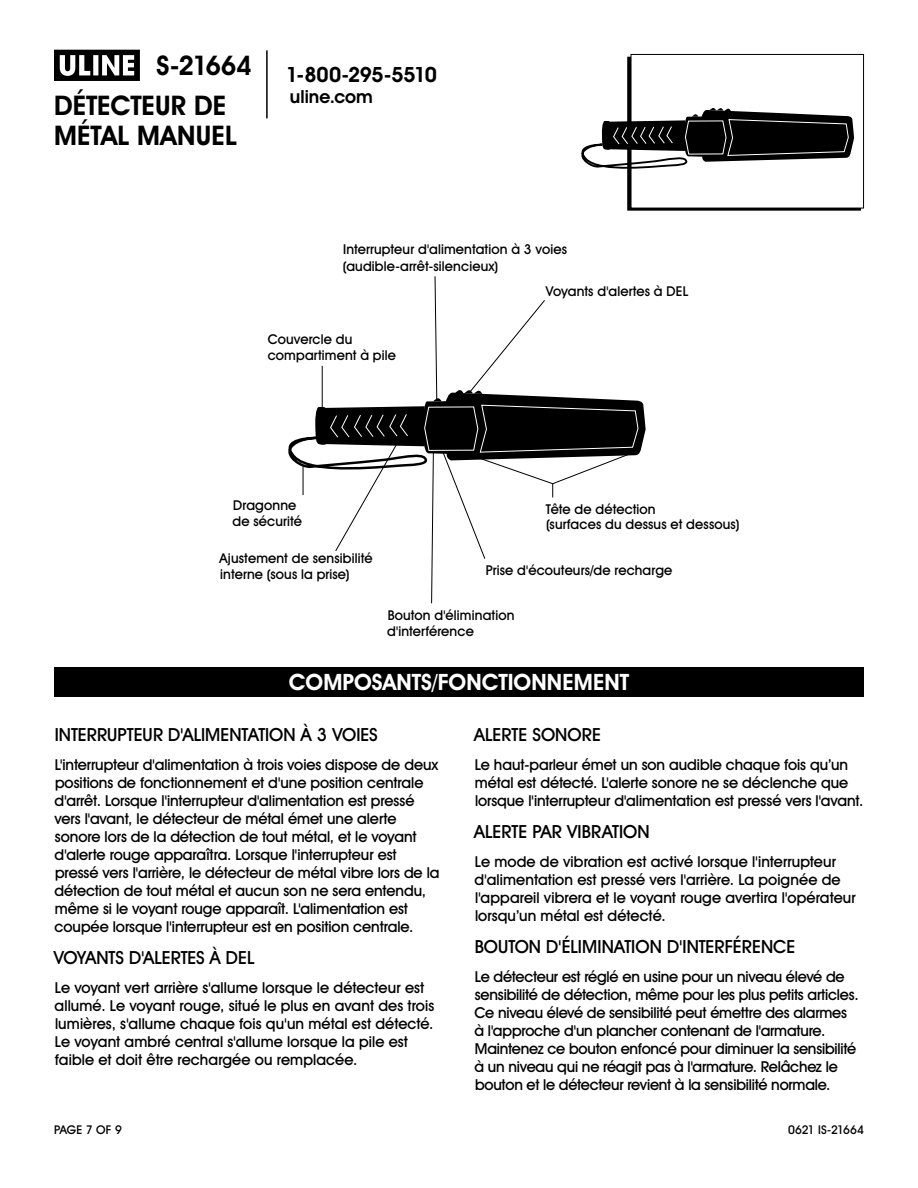
<style>
.page{position:relative;width:918px;height:1188px;background:#fff}
.page>*{position:absolute;margin:0;border:0;box-sizing:border-box;transform-origin:0 0}
.t1{font:700 27px/30px "Uline Two Knine";letter-spacing:-.005em;color:#000}
.t2{font:700 22.5px "Uline Two Knine";letter-spacing:.005em;color:#fff}
.t3{font:700 21px "Uline Two Knine";letter-spacing:-.02em;color:#000}
.t4{font:18px "Uline Two Knine";color:#000}
.t5{font:700 18px "Uline Two Knine";color:#000}
.t6{font:15px/18px "Uline Two Knine";letter-spacing:-.005em;color:#000}
.t7{font:13.5px/16.2px "Uline Two Knine";letter-spacing:.01em;color:#000}
.t8{font:12px "Uline Two Knine";color:#000}
</style>
<div class="page">
<hr style="left:266px;top:50px;width:2px;height:68px;background:#000">
<svg style="left:54px;top:50px;width:86px;height:31px"></svg>
<div style="left:631px;top:54px;width:233px;height:155px;border:1px solid #000"></div>
<div style="left:54px;top:667px;width:810px;height:30px;background:#000"></div>
<svg style="left:581px;top:105px;width:273px;height:68px"></svg>
<svg style="left:288px;top:276px;width:358px;height:328px"></svg>
<h1 class="t1" style="left:157px;top:50px;width:97px">S-21664</h1>
<h1 class="t1" style="left:54px;top:90px;width:184px">DÉTECTEUR DE<br>MÉTAL MANUEL</h1>
<h3 class="t3" style="left:286px;top:62px;width:152px">1-800-295-5510</h3>
<p class="t5" style="left:290px;top:86px;width:84px">uline.com</p>
<p class="t7" style="left:343px;top:240px;width:226px;line-height:16.8px">Interrupteur d'alimentation à 3 voies (audible-arrêt-silencieux)</p>
<p class="t7" style="left:546px;top:283px;width:144px">Voyants d'alertes à DEL</p>
<p class="t7" style="left:268px;top:331px;width:130px">Couvercle du compartiment à pile</p>
<p class="t7" style="left:233px;top:497px;width:71px">Dragonne de sécurité</p>
<p class="t7" style="left:220px;top:550px;width:155px">Ajustement de sensibilité interne (sous la prise)</p>
<p class="t7" style="left:546px;top:501px;width:195px;line-height:15.3px">Tête de détection<br>(surfaces du dessus et dessous)</p>
<p class="t7" style="left:486px;top:562px;width:188px">Prise d'écouteurs/de recharge</p>
<p class="t7" style="left:387px;top:607px;width:129px">Bouton d'élimination d'interférence</p>
<h2 class="t2" style="left:289px;top:669px;width:342px">COMPOSANTS/FONCTIONNEMENT</h2>
<p class="t4" style="left:55px;top:724px;width:325px">INTERRUPTEUR D'ALIMENTATION À 3 VOIES</p>
<p class="t6" style="left:55px;top:755px;width:386px">L'interrupteur d'alimentation à trois voies dispose de deux positions de fonctionnement et d'une position centrale d'arrêt. Lorsque l'interrupteur d'alimentation est pressé vers l'avant, le détecteur de métal émet une alerte sonore lors de la détection de tout métal, et le voyant d'alerte rouge apparaîtra. Lorsque l'interrupteur est pressé vers l'arrière, le détecteur de métal vibre lors de la détection de tout métal et aucun son ne sera entendu, même si le voyant rouge apparaît. L'alimentation est coupée lorsque l'interrupteur est en position centrale.</p>
<p class="t4" style="left:54px;top:947px;width:202px">VOYANTS D'ALERTES À DEL</p>
<p class="t6" style="left:55px;top:978px;width:381px">Le voyant vert arrière s'allume lorsque le détecteur est allumé. Le voyant rouge, situé le plus en avant des trois lumières, s'allume chaque fois qu'un métal est détecté.<br>Le voyant ambré central s'allume lorsque la pile est faible et doit être rechargée ou remplacée.</p>
<p class="t4" style="left:474px;top:724px;width:128px">ALERTE SONORE</p>
<p class="t6" style="left:475px;top:755px;width:390px">Le haut-parleur émet un son audible chaque fois qu’un métal est détecté. L'alerte sonore ne se déclenche que lorsque l'interrupteur d'alimentation est pressé vers l'avant.</p>
<p class="t4" style="left:474px;top:821px;width:177px">ALERTE PAR VIBRATION</p>
<p class="t6" style="left:475px;top:852px;width:383px">Le mode de vibration est activé lorsque l'interrupteur d'alimentation est pressé vers l'arrière. La poignée de l'appareil vibrera et le voyant rouge avertira l'opérateur lorsqu’un métal est détecté.</p>
<p class="t4" style="left:475px;top:936px;width:322px">BOUTON D'ÉLIMINATION D'INTERFÉRENCE</p>
<p class="t6" style="left:474px;top:968px;width:386px">Le détecteur est réglé en usine pour un niveau élevé de sensibilité de détection, même pour les plus petits articles.<br>Ce niveau élevé de sensibilité peut émettre des alarmes à l'approche d'un plancher contenant de l'armature.<br>Maintenez ce bouton enfoncé pour diminuer la sensibilité à un niveau qui ne réagit pas à l'armature. Relâchez le bouton et le détecteur revient à la sensibilité normale.</p>
<p class="t8" style="left:54px;top:1122px;width:69px">PAGE 7 OF 9</p>
<p class="t8" style="left:788px;top:1122px;width:77px">0621 IS-21664</p>
</div>
